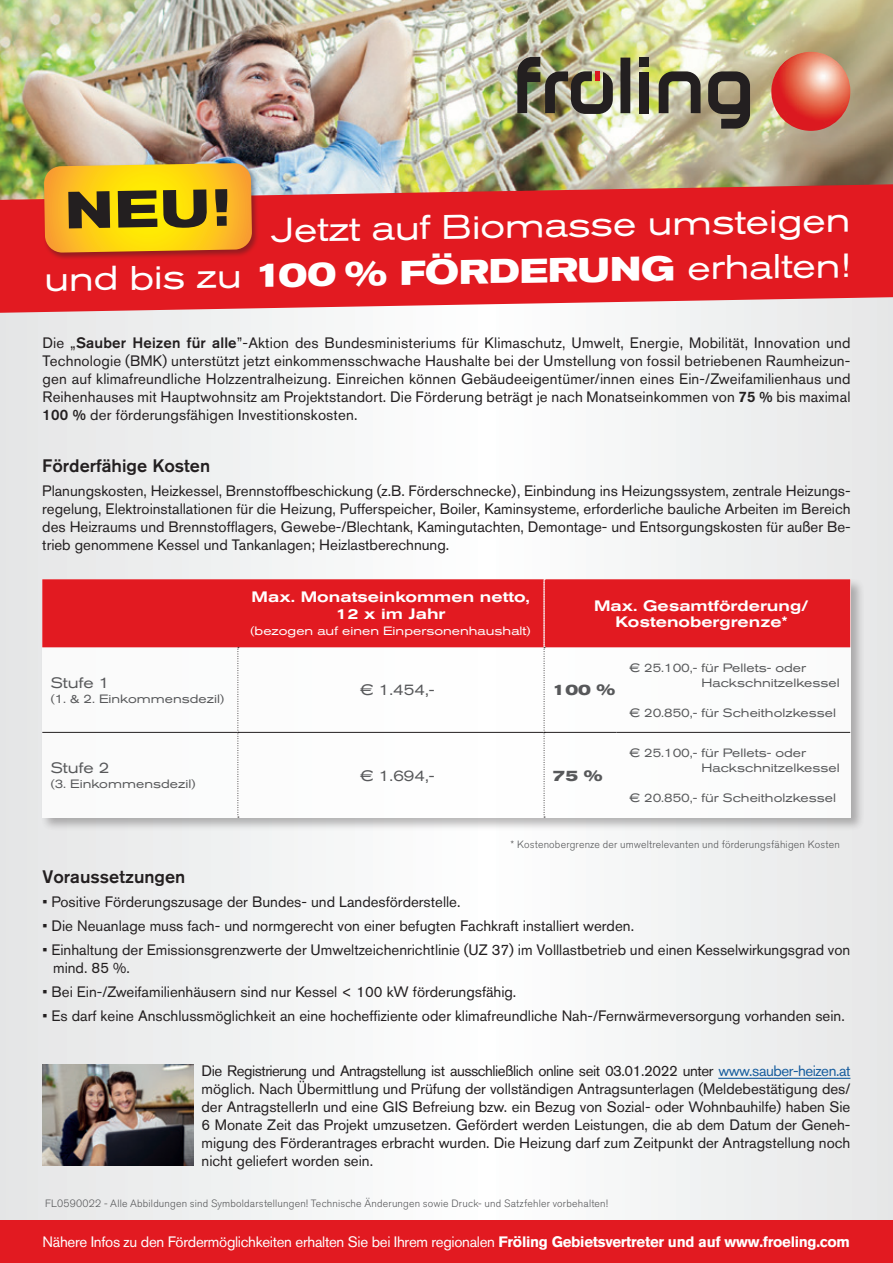
<style>
.page{position:relative;width:893px;height:1263px;background:#fff}
.page>*{position:absolute;margin:0;border:0;box-sizing:border-box;transform-origin:0 0}
.t1{font:700 expanded 51.75px "Akzidenz Grotesk BQ";color:#231f20}
.t2{font:expanded 33.9px "Akzidenz Grotesk BQ";color:#fff}
.t3{font:500 18px "Akzidenz Grotesk BQ";color:#231f20}
.t4{font:15px/18px "Akzidenz Grotesk BQ";color:#231f20;text-align:justify}
.t5{font:15px "Akzidenz Grotesk BQ";letter-spacing:-.02em;color:#fff}
.t6{font:500 expanded 15px "Akzidenz Grotesk BQ";color:#fff}
.t7{font:expanded 15px "Akzidenz Grotesk BQ";color:#57585a}
.t8{font:700 expanded 15px "Akzidenz Grotesk BQ";color:#57585a}
.t9{font:expanded 12px "Akzidenz Grotesk BQ";color:#57585a}
.t10{font:expanded 12px "Akzidenz Grotesk BQ";color:#fff}
.t11{font:300 10.5px "Akzidenz Grotesk BQ";letter-spacing:.015em;color:#57585a}
.s1{font-weight:700}
.s2{font-weight:500}
.s3{color:#175d9e}
</style>
<div class="page">
<div style="left:0;top:0;width:893px;height:1263px;background:linear-gradient(to right,#f0f0f0,#f3f3f4)"></div>
<img style="left:0;top:0;width:893px;height:184px">
<div style="left:40px;top:577px;width:825px;height:254px;background:#231f20;opacity:.4"></div>
<div style="left:42px;top:579px;width:808px;height:238px;background:#fff"></div>
<div style="left:0;top:1221px;width:893px;height:42px;background:#e21a21"></div>
<div style="left:620px;top:58px;width:10px;height:55px;background:#231f20"></div>
<svg style="left:708px;top:71px;width:42px;height:58px;background:#60594c"></svg>
<svg style="left:659px;top:71px;width:41px;height:42px;background:#747261"></svg>
<img style="left:517px;top:57px;width:96px;height:57px">
<div style="left:639px;top:72px;width:10px;height:41px;background:#231f20"></div>
<div style="left:639px;top:58px;width:10px;height:9px;background:#231f20"></div>
<img style="left:771px;top:52px;width:79px;height:79px;border-radius:39px">
<svg style="left:0;top:184px;width:893px;height:129px;background:#e13035"></svg>
<div style="left:43px;top:162px;width:217px;height:98px;background:#231f20;opacity:.4"></div>
<svg style="left:44px;top:163px;width:208px;height:90px;background:#f7c518"></svg>
<hr style="left:718px;top:1078px;width:132px;height:1px;background:#175d9e">
<div style="left:42px;top:579px;width:808px;height:68px;background:#e21a21"></div>
<hr style="left:42px;top:732px;width:196px;height:1px;background:#231f20">
<hr style="left:238px;top:732px;width:306px;height:1px;background:#231f20">
<hr style="left:544px;top:732px;width:72px;height:1px;background:#231f20">
<hr style="left:616px;top:732px;width:234px;height:1px;background:#231f20">
<svg style="left:238px;top:647px;width:1px;height:171px"></svg>
<svg style="left:544px;top:579px;width:1px;height:239px"></svg>
<img style="left:43px;top:1064px;width:150px;height:102px">
<p class="t1" style="left:65px;top:181px;width:165px;rotate:-1deg">NEU!</p>
<p class="t2" style="left:270px;top:211px;width:582px;rotate:-1deg">Jetzt auf Biomasse umsteigen</p>
<p class="t2" style="left:44px;top:260px;width:808px;rotate:-1deg">und bis zu <span class="s1">100 % FÖRDERUNG</span> erhalten!</p>
<p class="t4" style="left:43px;top:334px;width:809px">Die „<span class="s2">Sauber Heizen für alle</span>”-Aktion des Bundesministeriums für Klimaschutz, Umwelt, Energie, Mobilität, Innovation und Technologie (BMK) unterstützt jetzt einkommensschwache Haushalte bei der Umstellung von fossil betriebenen Raumheizun&shy;gen auf klimafreundliche Holzzentralheizung. Einreichen können Gebäudeeigentümer/innen eines Ein-/Zweifamilienhaus und Reihenhauses mit Hauptwohnsitz am Projektstandort. Die Förderung beträgt je nach Monatseinkommen von <span class="s2">75 %</span> bis maximal <span class="s2">100 %</span> der förderungsfähigen Investitionskosten.</p>
<p class="t3" style="left:42px;top:455px;width:169px">Förderfähige Kosten</p>
<p class="t4" style="left:42px;top:482px;width:810px">Planungskosten, Heizkessel, Brennstoffbeschickung (z.B. Förderschnecke), Einbindung ins Heizungssystem, zentrale Heizungs&shy;regelung, Elektroinstallationen für die Heizung, Pufferspeicher, Boiler, Kaminsysteme, erforderliche bauliche Arbeiten im Bereich des Heizraums und Brennstofflagers, Gewebe-/Blechtank, Kamingutachten, Demontage- und Entsorgungskosten für außer Be&shy;trieb genommene Kessel und Tankanlagen; Heizlastberechnung.</p>
<p class="t7" style="left:51px;top:674px;width:60px">Stufe 1</p>
<p class="t9" style="left:51px;top:692px;width:175px">(1. &amp; 2. Einkommensdezil)</p>
<p class="t7" style="left:51px;top:759px;width:60px">Stufe 2</p>
<p class="t9" style="left:51px;top:777px;width:146px">(3. Einkommensdezil)</p>
<p class="t6" style="left:252px;top:588px;width:280px">Max. Monatseinkommen netto,</p>
<p class="t6" style="left:336px;top:605px;width:111px">12 x im Jahr</p>
<p class="t10" style="left:251px;top:624px;width:282px">(bezogen auf einen Einpersonenhaushalt)</p>
<p class="t6" style="left:594px;top:597px;width:216px">Max. Gesamtförderung/</p>
<p class="t6" style="left:615px;top:613px;width:173px">Kostenobergrenze*</p>
<p class="t7" style="left:360px;top:681px;width:76px">€ 1.454,-</p>
<p class="t8" style="left:553px;top:681px;width:64px">100 %</p>
<p class="t9" style="left:629px;top:661px;width:179px">€ 25.100,- für Pellets- oder</p>
<p class="t9" style="left:701px;top:676px;width:140px">Hackschnitzelkessel</p>
<p class="t9" style="left:629px;top:706px;width:208px">€ 20.850,- für Scheitholzkessel</p>
<p class="t9" style="left:629px;top:746px;width:179px">€ 25.100,- für Pellets- oder</p>
<p class="t9" style="left:701px;top:761px;width:140px">Hackschnitzelkessel</p>
<p class="t9" style="left:629px;top:791px;width:208px">€ 20.850,- für Scheitholzkessel</p>
<p class="t11" style="left:511px;top:838px;width:331px">* Kostenobergrenze der umweltrelevanten und förderungsfähigen Kosten</p>
<p class="t7" style="left:360px;top:767px;width:76px">€ 1.694,-</p>
<p class="t8" style="left:553px;top:767px;width:51px">75 %</p>
<p class="t3" style="left:43px;top:866px;width:144px">Voraussetzungen</p>
<p class="t4" style="left:43px;top:893px;width:419px">• Positive Förderungszusage der Bundes- und Landesförderstelle.</p>
<p class="t4" style="left:43px;top:917px;width:593px">• Die Neuanlage muss fach- und normgerecht von einer befugten Fachkraft installiert werden.</p>
<p class="t4" style="left:43px;top:941px;width:809px">• Einhaltung der Emissionsgrenzwerte der Umweltzeichenrichtlinie (UZ 37) im Volllastbetrieb und einen Kesselwirkungsgrad von</p>
<p class="t4" style="left:53px;top:959px;width:78px">mind. 85 %.</p>
<p class="t4" style="left:43px;top:983px;width:475px">• Bei Ein-/Zweifamilienhäusern sind nur Kessel &lt; 100 kW förderungsfähig.</p>
<p class="t4" style="left:43px;top:1007px;width:804px">• Es darf keine Anschlussmöglichkeit an eine hocheffiziente oder klimafreundliche Nah-/Fernwärmeversorgung vorhanden sein.</p>
<p class="t4" style="left:202px;top:1061px;width:650px">Die Registrierung und Antragstellung ist ausschließlich online seit 03.01.2022 unter <span class="s3">www.sauber-heizen.at </span>möglich. Nach Übermittlung und Prüfung der vollständigen Antragsunterlagen (Meldebestätigung des/ der AntragstellerIn und eine GIS Befreiung bzw. ein Bezug von Sozial- oder Wohnbauhilfe) haben Sie 6 Monate Zeit das Projekt umzusetzen. Gefördert werden Leistungen, die ab dem Datum der Geneh&shy;migung des Förderantrages erbracht wurden. Die Heizung darf zum Zeitpunkt der Antragstellung noch nicht geliefert worden sein.</p>
<p class="t11" style="left:45px;top:1197px;width:564px">FL0590022 - Alle Abbildungen sind Symboldarstellungen! Technische Änderungen sowie Druck- und Satzfehler vorbehalten!</p>
<p class="t5" style="left:43px;top:1233px;width:809px">Nähere Infos zu den Fördermöglichkeiten erhalten Sie bei Ihrem regionalen <span class="s1">Fröling Gebietsvertreter und auf www.froeling.com</span></p>
</div>
